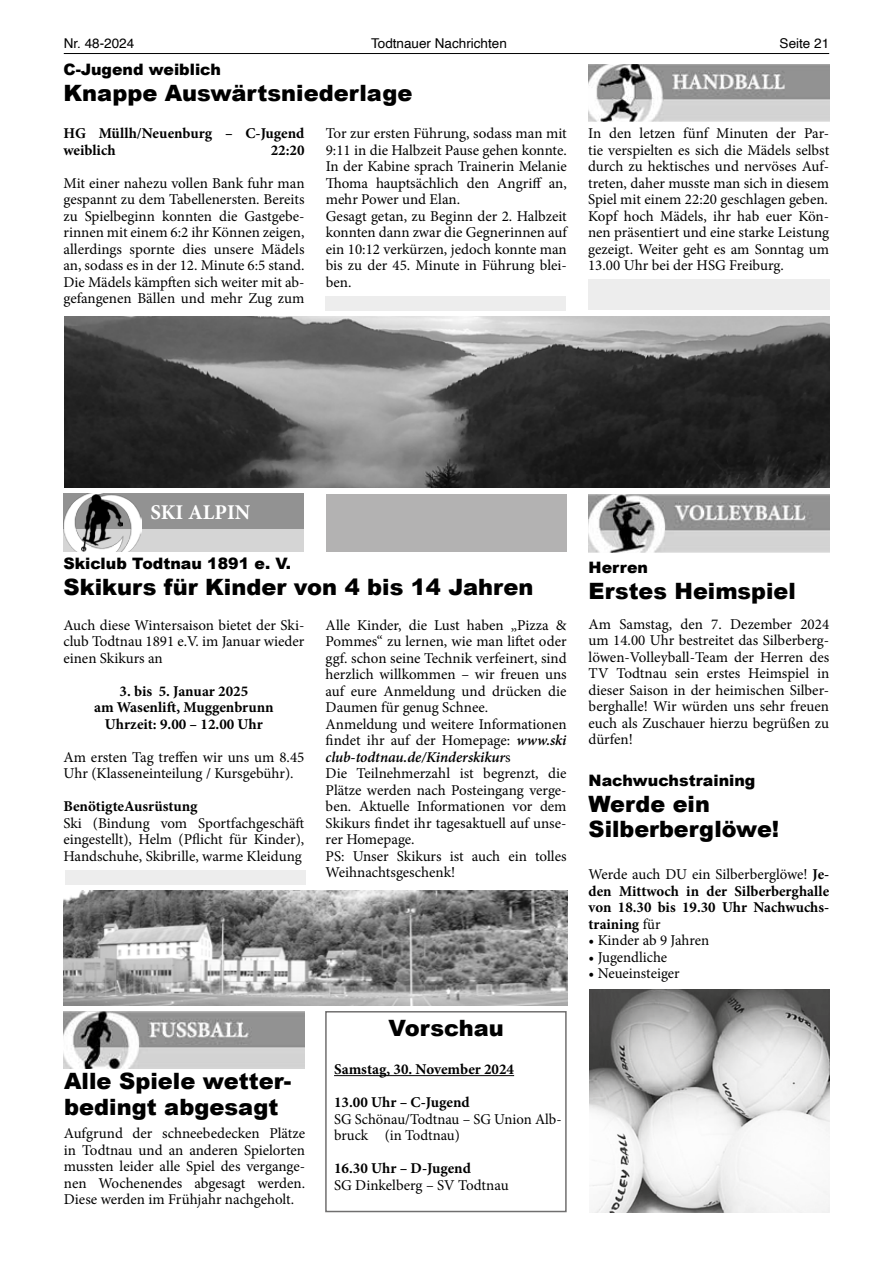
<style>
.page{position:relative;width:893px;height:1263px;background:#fff}
.page>*{position:absolute;margin:0;border:0;box-sizing:border-box;transform-origin:0 0}
.t1{font:900 22.5px/25.5px "Arial";color:#000}
.t2{font:700 21px "Minion Pro";color:#fff}
.t3{font:900 15.75px "Arial";color:#000}
.t4{font:15px/16.5px "Minion Pro";color:#000;text-align:justify}
.t5{font:700 15px/16.5px "Minion Pro";color:#000}
.t6{font:13.5px "Helvetica";color:#000}
.s1{font-weight:600;font-style:italic}
.s2{font-weight:400}
</style>
<div class="page">
<hr style="left:64px;top:53px;width:765px;height:1px;background:#000">
<img style="left:64px;top:891px;width:503px;height:115px">
<img style="left:64px;top:1011px;width:241px;height:57px">
<hr style="left:334px;top:1075px;width:180px;height:1px;background:#000">
<div style="left:325px;top:1011px;width:242px;height:201px;border:2px solid #706f6f"></div>
<img style="left:588px;top:64px;width:241px;height:58px">
<div style="left:325px;top:296px;width:241px;height:14px;background:#ededed"></div>
<div style="left:588px;top:280px;width:241px;height:30px;background:#ededed"></div>
<div style="left:63px;top:494px;width:241px;height:57px;background:#d5d5d5"></div>
<div style="left:63px;top:494px;width:241px;height:35px;background:#929292"></div>
<img style="left:63px;top:496px;width:78px;height:55px">
<img style="left:81px;top:494px;width:41px;height:57px">
<div style="left:326px;top:494px;width:241px;height:57px;background:#b3b2b2"></div>
<img style="left:589px;top:495px;width:240px;height:57px">
<div style="left:65px;top:871px;width:241px;height:14px;background:#ededed"></div>
<img style="left:64px;top:316px;width:765px;height:171px">
<img style="left:589px;top:989px;width:240px;height:223px">
<p class="t6" style="left:64px;top:33px;width:72px">Nr. 48-2024</p>
<p class="t6" style="left:371px;top:33px;width:137px">Todtnauer Nachrichten</p>
<p class="t6" style="left:780px;top:33px;width:51px">Seite 21</p>
<p class="t3" style="left:63px;top:58px;width:159px">C-Jugend weiblich</p>
<h1 class="t1" style="left:63px;top:79px;width:350px">Knappe Auswärtsniederlage</h1>
<p class="t5" style="left:63px;top:125px;width:243px">HG Müllh/Neuenburg – C-Jugend weiblich</p>
<p class="t4" style="left:326px;top:125px;width:243px;text-align:left">Tor zur ersten Führung, sodass man mit 9:11 in die Halbzeit Pause gehen konnte.<br>In der Kabine sprach Trainerin Melanie Thoma hauptsächlich den Angriff an, mehr Power und Elan.<br>Gesagt getan, zu Beginn der 2. Halbzeit konnten dann zwar die Gegnerinnen auf ein 10:12 verkürzen, jedoch konnte man bis zu der 45. Minute in Führung blei&shy;ben.</p>
<p class="t4" style="left:588px;top:125px;width:243px">In den letzen fünf Minuten der Par&shy;tie verspielten es sich die Mädels selbst durch zu hektisches und nervöses Auf&shy;treten, daher musste man sich in diesem Spiel mit einem 22:20 geschlagen geben.<br>Kopf hoch Mädels, ihr hab euer Kön&shy;nen präsentiert und eine starke Leistung gezeigt. Weiter geht es am Sonntag um 13.00 Uhr bei der HSG Freiburg.</p>
<p class="t5" style="left:271px;top:141px;width:35px">22:20</p>
<p class="t4" style="left:63px;top:175px;width:243px">Mit einer nahezu vollen Bank fuhr man gespannt zu dem Tabellenersten. Bereits zu Spielbeginn konnten die Gastgebe&shy;rinnen mit einem 6:2 ihr Können zeigen, allerdings spornte dies unsere Mädels an, sodass es in der 12. Minute 6:5 stand.<br>Die Mädels kämpften sich weiter mit ab&shy;gefangenen Bällen und mehr Zug zum</p>
<h2 class="t2" style="left:151px;top:497px;width:101px">SKI ALPIN</h2>
<p class="t3" style="left:63px;top:552px;width:229px">Skiclub Todtnau 1891 e. V.</p>
<h1 class="t1" style="left:63px;top:573px;width:472px">Skikurs für Kinder von 4 bis 14 Jahren</h1>
<p class="t4" style="left:63px;top:617px;width:242px">Auch diese Wintersaison bietet der Ski&shy;club Todtnau 1891 e.V. im Januar wieder einen Skikurs an</p>
<p class="t5" style="left:94px;top:682px;width:181px;text-align:center">3. bis 5. Januar 2025<br>am Wasenlift, Muggenbrunn<br>Uhrzeit: 9.00 – 12.00 Uhr</p>
<p class="t4" style="left:63px;top:749px;width:242px">Am ersten Tag treffen wir uns um 8.45<br>Uhr (Klasseneinteilung / Kursgebühr).</p>
<p class="t5" style="left:63px;top:798px;width:136px">BenötigteAusrüstung</p>
<p class="t4" style="left:63px;top:815px;width:242px">Ski (Bindung vom Sportfachgeschäft eingestellt), Helm (Pflicht für Kinder), Handschuhe, Skibrille, warme Kleidung</p>
<p class="t4" style="left:326px;top:617px;width:242px;text-align:left">Alle Kinder, die Lust haben „Pizza &amp; Pommes“ zu lernen, wie man liftet oder ggf. schon seine Technik verfeinert, sind herzlich willkommen – wir freuen uns auf eure Anmeldung und drücken die Daumen für genug Schnee.<br>Anmeldung und weitere Informationen findet ihr auf der Homepage: <span class="s1">www.ski club-todtnau.de/Kinderskikur</span>s<br>Die Teilnehmerzahl ist begrenzt, die Plätze werden nach Posteingang verge&shy;ben. Aktuelle Informationen vor dem Skikurs findet ihr tagesaktuell auf unse&shy;rer Homepage.<br>PS: Unser Skikurs ist auch ein tolles Weihnachtsgeschenk!</p>
<h1 class="t1" style="left:64px;top:1068px;width:229px">Alle Spiele wetter&shy;bedingt abgesagt</h1>
<p class="t4" style="left:64px;top:1125px;width:243px">Aufgrund der schneebedecken Plätze in Todtnau und an anderen Spielorten mussten leider alle Spiel des vergange&shy;nen Wochenendes abgesagt werden.<br>Diese werden im Frühjahr nachgeholt.</p>
<h1 class="t1" style="left:388px;top:1014px;width:117px">Vorschau</h1>
<p class="t5" style="left:334px;top:1061px;width:182px">Samstag, 30. November 2024</p>
<p class="t5" style="left:334px;top:1094px;width:137px">13.00 Uhr – C-Jugend</p>
<p class="t4" style="left:334px;top:1111px;width:229px">SG Schönau/Todtnau – SG Union Alb&shy;bruck (in Todtnau)</p>
<p class="t5" style="left:334px;top:1160px;width:138px">16.30 Uhr – D-Jugend</p>
<p class="t4" style="left:334px;top:1177px;width:176px">SG Dinkelberg – SV Todtnau</p>
<p class="t3" style="left:589px;top:556px;width:61px">Herren</p>
<h1 class="t1" style="left:589px;top:577px;width:209px">Erstes Heimspiel</h1>
<p class="t4" style="left:589px;top:616px;width:242px">Am Samstag, den 7. Dezember 2024 um 14.00 Uhr bestreitet das Silberberg&shy;löwen-Volleyball-Team der Herren des TV Todtnau sein erstes Heimspiel in dieser Saison in der heimischen Silber&shy;berghalle! Wir würden uns sehr freuen euch als Zuschauer hierzu begrüßen zu dürfen!</p>
<p class="t3" style="left:589px;top:769px;width:168px">Nachwuchstraining</p>
<h1 class="t1" style="left:589px;top:790px;width:192px">Werde ein<br>Silberberglöwe!</h1>
<p class="t5" style="left:589px;top:866px;width:242px;text-align:justify"><span class="s2">Werde auch DU ein Silberberglöwe!</span> Je&shy;den Mittwoch in der Silberberghalle von 18.30 bis 19.30 Uhr Nachwuchs&shy;training <span class="s2">für</span></p>
<p class="t4" style="left:589px;top:932px;width:122px">• Kinder ab 9 Jahren</p>
<p class="t4" style="left:589px;top:949px;width:80px">• Jugendliche</p>
<p class="t4" style="left:589px;top:965px;width:93px">• Neueinsteiger</p>
</div>
